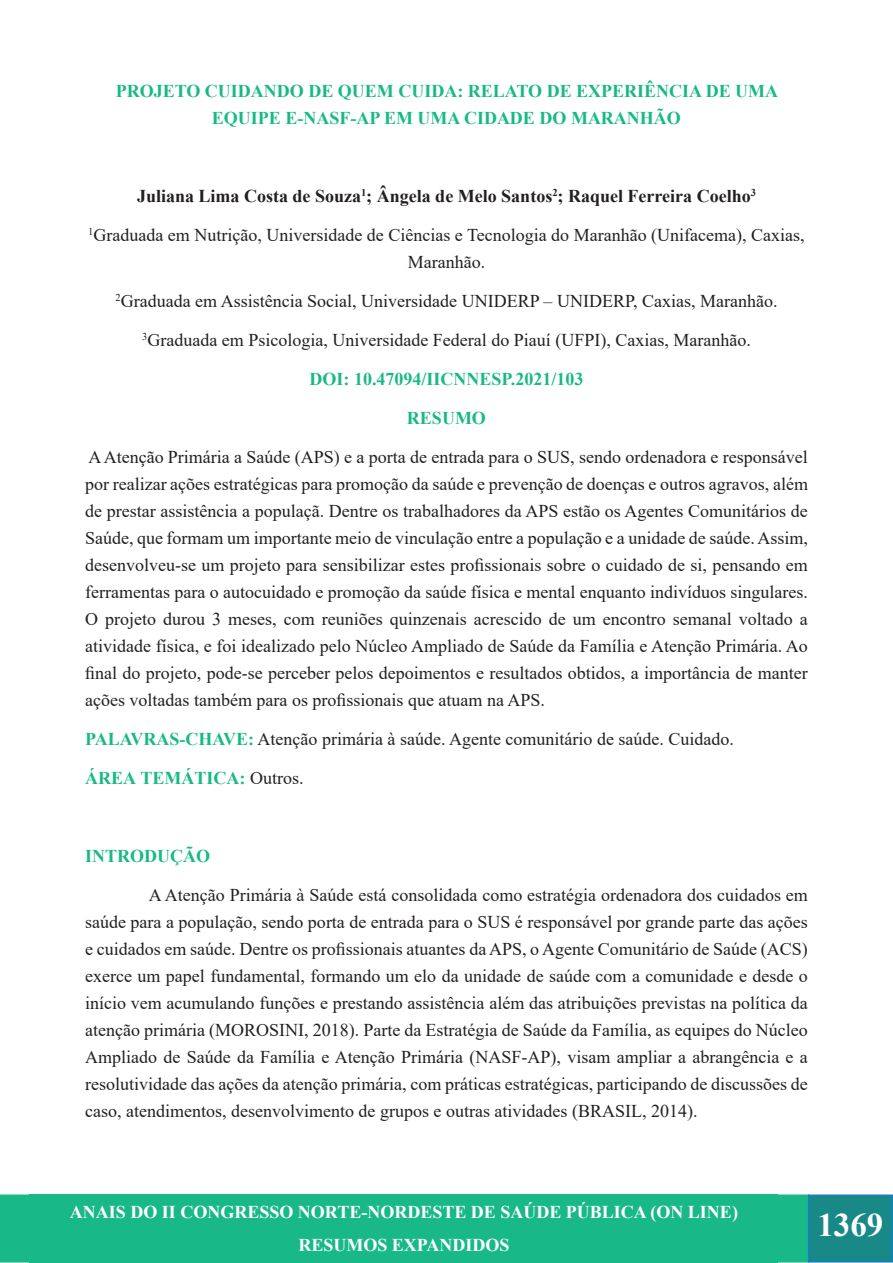
<style>
.page{position:relative;width:893px;height:1263px;background:#fff}
.page>*{position:absolute;margin:0;border:0;box-sizing:border-box;transform-origin:0 0}
.t1{font:700 33px "Times New Roman";color:#fff}
.t2{font:18px/27px "Times New Roman";color:#231f20;text-align:justify}
.Heading_1{font:700 18px/27px "Times New Roman";color:#18b987;text-align:center}
.t3{font:700 18px/33px "Times New Roman";color:#fff;text-align:center}
.t4{font:700 18px "Times New Roman";color:#231f20}
.s1{font-weight:700;color:#18b987}
.s2{font-weight:400;color:#231f20}
</style>
<div class="page">
<div style="left:0;top:1194px;width:808px;height:68px;background:#18b987"></div>
<div style="left:809px;top:1195px;width:83px;height:67px;background:#188987"></div>
<div style="left:808px;top:1194px;width:85px;height:68px;border:2px solid #167ec4"></div>
<div style="left:30px;top:1194px;width:748px;height:68px;background:#18b987"></div>
<p class="Heading_1" style="left:116px;top:77px;width:664px">PROJETO CUIDANDO DE QUEM CUIDA: RELATO DE EXPERIÊNCIA DE UMA<br>EQUIPE E-NASF-AP EM UMA CIDADE DO MARANHÃO</p>
<p class="t4" style="left:137px;top:183px;width:620px">Juliana Lima Costa de Souza<sup>1</sup>; Ângela de Melo Santos<sup>2</sup>; Raquel Ferreira Coelho<sup>3</sup></p>
<p class="t2" style="left:88px;top:221px;width:718px;text-align:center"><sup>1</sup>Graduada em Nutrição, Universidade de Ciências e Tecnologia do Maranhão (Unifacema), Caxias,<br>Maranhão.</p>
<p class="t2" style="left:115px;top:287px;width:663px"><sup>2</sup>Graduada em Assistência Social, Universidade UNIDERP – UNIDERP, Caxias, Maranhão.</p>
<p class="t2" style="left:142px;top:326px;width:610px"><sup>3</sup>Graduada em Psicologia, Universidade Federal do Piauí (UFPI), Caxias, Maranhão.</p>
<p class="Heading_1" style="left:310px;top:365px;width:275px">DOI: 10.47094/IICNNESP.2021/103</p>
<p class="Heading_1" style="left:407px;top:404px;width:81px">RESUMO</p>
<p class="t2" style="left:85px;top:443px;width:724px">A Atenção Primária a Saúde (APS) e a porta de entrada para o SUS, sendo ordenadora e responsável por realizar ações estratégicas para promoção da saúde e prevenção de doenças e outros agravos, além de prestar assistência a populaçã. Dentre os trabalhadores da APS estão os Agentes Comunitários de Saúde, que formam um importante meio de vinculação entre a população e a unidade de saúde. Assim, desenvolveu-se um projeto para sensibilizar estes profissionais sobre o cuidado de si, pensando em ferramentas para o autocuidado e promoção da saúde física e mental enquanto indivíduos singulares.<br>O projeto durou 3 meses, com reuniões quinzenais acrescido de um encontro semanal voltado a atividade física, e foi idealizado pelo Núcleo Ampliado de Saúde da Família e Atenção Primária. Ao final do projeto, pode-se perceber pelos depoimentos e resultados obtidos, a importância de manter ações voltadas também para os profissionais que atuam na APS.</p>
<p class="t2" style="left:85px;top:725px;width:650px"><span class="s1">PALAVRAS-CHAVE:</span> Atenção primária à saúde. Agente comunitário de saúde. Cuidado.</p>
<p class="Heading_1" style="left:85px;top:764px;width:220px">ÁREA TEMÁTICA: <span class="s2">Outros.</span></p>
<p class="Heading_1" style="left:85px;top:842px;width:126px">INTRODUÇÃO</p>
<p class="t2" style="left:85px;top:881px;width:724px;text-indent:64px">A Atenção Primária à Saúde está consolidada como estratégia ordenadora dos cuidados em saúde para a população, sendo porta de entrada para o SUS é responsável por grande parte das ações e cuidados em saúde. Dentre os profissionais atuantes da APS, o Agente Comunitário de Saúde (ACS) exerce um papel fundamental, formando um elo da unidade de saúde com a comunidade e desde o início vem acumulando funções e prestando assistência além das atribuições previstas na política da atenção primária (MOROSINI, 2018). Parte da Estratégia de Saúde da Família, as equipes do Núcleo Ampliado de Saúde da Família e Atenção Primária (NASF-AP), visam ampliar a abrangência e a resolutividade das ações da atenção primária, com práticas estratégicas, participando de discussões de caso, atendimentos, desenvolvimento de grupos e outras atividades (BRASIL, 2014).</p>
<p class="t3" style="left:70px;top:1195px;width:669px">ANAIS DO II CONGRESSO NORTE-NORDESTE DE SAÚDE PÚBLICA (ON LINE)<br>RESUMOS EXPANDIDOS</p>
<h1 class="t1" style="left:817px;top:1201px;width:67px">1369</h1>
</div>
